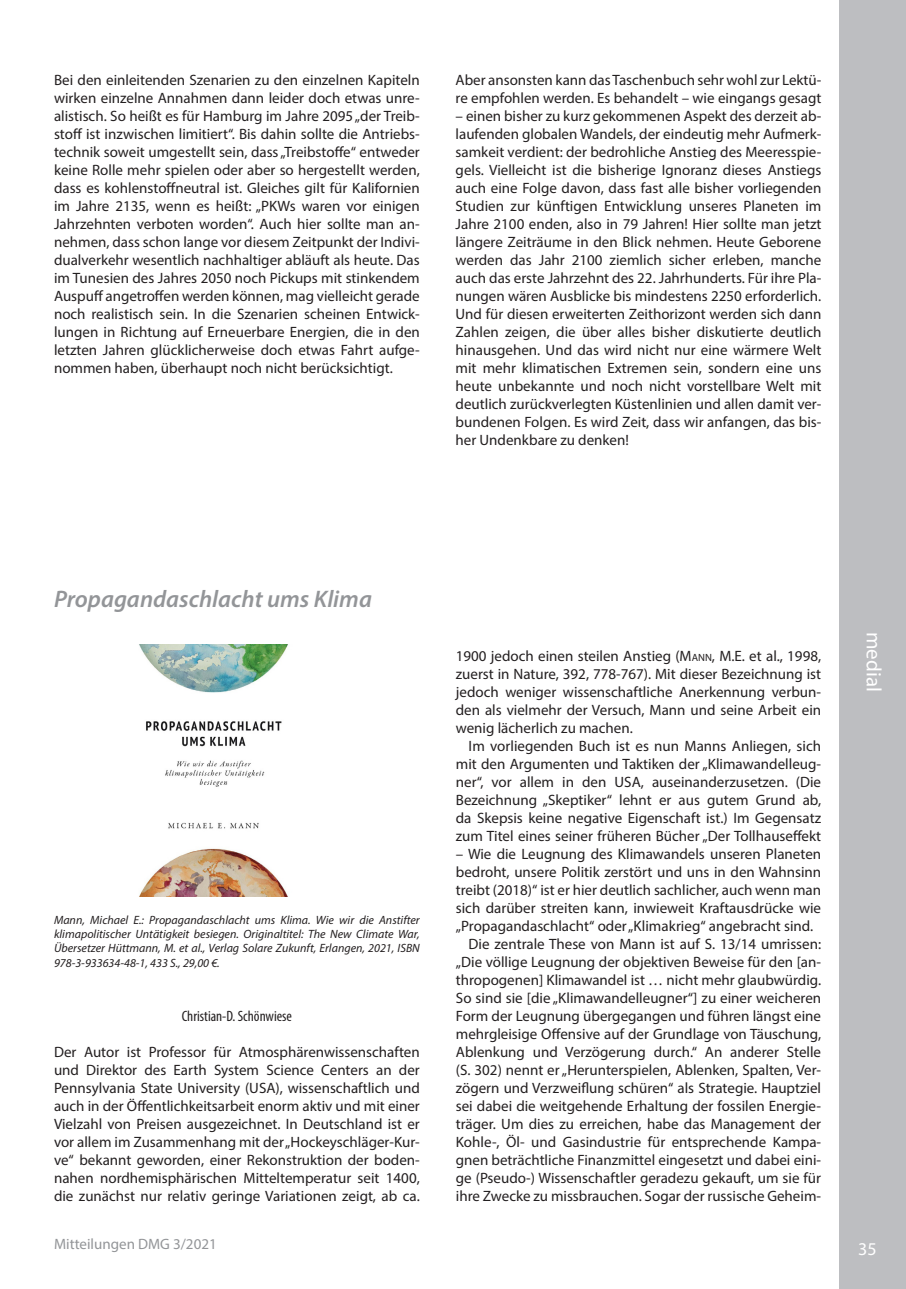
<style>
.page{position:relative;width:906px;height:1289px;background:#fff}
.page>*{position:absolute;margin:0;border:0;box-sizing:border-box;transform-origin:0 0}
.t1{font:italic 600 24px "Myriad Pro";color:#939598}
.t2{font:21px "Myriad Pro";color:#fff}
.t3{font:18px "Myriad Pro";color:#fff}
.t4{font:15px/18px "Myriad Pro";color:#231f20;text-align:justify}
.t5{font:condensed 15px "Myriad Pro";color:#231f20}
.t6{font:15px "Myriad Pro";color:#939598}
.t7{font:italic 12px/14.4px "Myriad Pro";color:#231f20;text-align:justify}
.s1{font-style:inherit}
.s2{font-size:10.5px}
</style>
<div class="page">
<div style="left:839px;top:0;width:67px;height:1288px;background:#bdbec1"></div>
<img style="left:139px;top:644px;width:149px;height:252px">
<p class="t4" style="left:54px;top:70px;width:367px">Bei den einleitenden Szenarien zu den einzelnen Kapiteln wirken einzelne Annahmen dann leider doch etwas unre&shy;alistisch. So heißt es für Hamburg im Jahre 2095 „der Treib&shy;stoff ist inzwischen limitiert“. Bis dahin sollte die Antriebs&shy;technik soweit umgestellt sein, dass „Treibstoffe“ entweder keine Rolle mehr spielen oder aber so hergestellt werden, dass es kohlenstoffneutral ist. Gleiches gilt für Kalifornien im Jahre 2135, wenn es heißt: „PKWs waren vor einigen Jahrzehnten verboten worden“. Auch hier sollte man an&shy;nehmen, dass schon lange vor diesem Zeitpunkt der Indivi&shy;dualverkehr wesentlich nachhaltiger abläuft als heute. Das im Tunesien des Jahres 2050 noch Pickups mit stinkendem Auspuff angetroffen werden können, mag vielleicht gerade noch realistisch sein. In die Szenarien scheinen Entwick&shy;lungen in Richtung auf Erneuerbare Energien, die in den letzten Jahren glücklicherweise doch etwas Fahrt aufge&shy;nommen haben, überhaupt noch nicht berücksichtigt.</p>
<p class="t4" style="left:455px;top:70px;width:367px">Aber ansonsten kann das Taschenbuch sehr wohl zur Lektü&shy;re empfohlen werden. Es behandelt – wie eingangs gesagt</p>
<p class="t4" style="left:455px;top:106px;width:367px">– einen bisher zu kurz gekommenen Aspekt des derzeit ab&shy;laufenden globalen Wandels, der eindeutig mehr Aufmerk&shy;samkeit verdient: der bedrohliche Anstieg des Meeresspie&shy;gels. Vielleicht ist die bisherige Ignoranz dieses Anstiegs auch eine Folge davon, dass fast alle bisher vorliegenden Studien zur künftigen Entwicklung unseres Planeten im Jahre 2100 enden, also in 79 Jahren! Hier sollte man jetzt längere Zeiträume in den Blick nehmen. Heute Geborene werden das Jahr 2100 ziemlich sicher erleben, manche auch das erste Jahrzehnt des 22. Jahrhunderts. Für ihre Pla&shy;nungen wären Ausblicke bis mindestens 2250 erforderlich.<br>Und für diesen erweiterten Zeithorizont werden sich dann Zahlen zeigen, die über alles bisher diskutierte deutlich hinausgehen. Und das wird nicht nur eine wärmere Welt mit mehr klimatischen Extremen sein, sondern eine uns heute unbekannte und noch nicht vorstellbare Welt mit deutlich zurückverlegten Küstenlinien und allen damit ver&shy;bundenen Folgen. Es wird Zeit, dass wir anfangen, das bis&shy;her Undenkbare zu denken!</p>
<h1 class="t1" style="left:54px;top:583px;width:319px">Propagandaschlacht ums Klima</h1>
<p class="t7" style="left:54px;top:912px;width:367px">Mann, Michael E.: Propagandaschlacht ums Klima. Wie wir die Anstifter klimapolitischer Untätigkeit besiegen. Originaltitel: The New Climate War, Übersetzer Hüttmann, M. et al., Verlag Solare Zukunft, Erlangen, 2021, ISBN 978-3-933634-48-1, 433 S., 29,00 €.</p>
<p class="t5" style="left:182px;top:1007px;width:112px">Christian-D. Schönwiese</p>
<p class="t4" style="left:54px;top:1042px;width:367px">Der Autor ist Professor für Atmosphärenwissenschaften und Direktor des Earth System Science Centers an der Pennsylvania State University (USA), wissenschaftlich und auch in der Öffentlichkeitsarbeit enorm aktiv und mit einer Vielzahl von Preisen ausgezeichnet. In Deutschland ist er vor allem im Zusammenhang mit der „Hockeyschläger-Kur&shy;ve“ bekannt geworden, einer Rekonstruktion der boden&shy;nahen nordhemisphärischen Mitteltemperatur seit 1400, die zunächst nur relativ geringe Variationen zeigt, ab ca.</p>
<p class="t4" style="left:456px;top:646px;width:367px">1900 jedoch einen steilen Anstieg (<span class="s1">M</span><span class="s2">ANN</span>, M.E. et al., 1998, zuerst in Nature, 392, 778-767). Mit dieser Bezeichnung ist jedoch weniger wissenschaftliche Anerkennung verbun&shy;den als vielmehr der Versuch, Mann und seine Arbeit ein wenig lächerlich zu machen.</p>
<p class="t4" style="left:456px;top:736px;width:367px;text-indent:13px">Im vorliegenden Buch ist es nun Manns Anliegen, sich mit den Argumenten und Taktiken der „Klimawandelleug&shy;ner“, vor allem in den USA, auseinanderzusetzen. (Die Bezeichnung „Skeptiker“ lehnt er aus gutem Grund ab, da Skepsis keine negative Eigenschaft ist.) Im Gegensatz zum Titel eines seiner früheren Bücher „Der Tollhauseffekt</p>
<p class="t4" style="left:456px;top:844px;width:367px">– Wie die Leugnung des Klimawandels unseren Planeten</p>
<p class="t4" style="left:456px;top:862px;width:367px">bedroht, unsere Politik zerstört und uns in den Wahnsinn</p>
<p class="t4" style="left:456px;top:880px;width:367px">treibt (2018)“ ist er hier deutlich sachlicher, auch wenn man</p>
<p class="t4" style="left:456px;top:898px;width:367px">sich darüber streiten kann, inwieweit Kraftausdrücke wie</p>
<p class="t4" style="left:456px;top:916px;width:359px">„Propagandaschlacht“ oder „Klimakrieg“ angebracht sind.</p>
<p class="t4" style="left:468px;top:934px;width:354px">Die zentrale These von Mann ist auf S. 13/14 umrissen:</p>
<p class="t4" style="left:456px;top:952px;width:367px">„Die völlige Leugnung der objektiven Beweise für den [an-</p>
<p class="t4" style="left:456px;top:970px;width:367px">thropogenen] Klimawandel ist … nicht mehr glaubwürdig.</p>
<p class="t4" style="left:456px;top:988px;width:367px">So sind sie [die „Klimawandelleugner“] zu einer weicheren</p>
<p class="t4" style="left:456px;top:1006px;width:367px">Form der Leugnung übergegangen und führen längst eine</p>
<p class="t4" style="left:456px;top:1024px;width:367px">mehrgleisige Offensive auf der Grundlage von Täuschung,</p>
<p class="t4" style="left:456px;top:1042px;width:367px">Ablenkung und Verzögerung durch.“ An anderer Stelle</p>
<p class="t4" style="left:456px;top:1060px;width:367px">(S. 302) nennt er „Herunterspielen, Ablenken, Spalten, Ver-</p>
<p class="t4" style="left:456px;top:1078px;width:367px">zögern und Verzweiflung schüren“ als Strategie. Hauptziel</p>
<p class="t4" style="left:456px;top:1096px;width:367px">sei dabei die weitgehende Erhaltung der fossilen Energie-</p>
<p class="t4" style="left:456px;top:1114px;width:367px">träger. Um dies zu erreichen, habe das Management der</p>
<p class="t4" style="left:456px;top:1132px;width:367px">Kohle-, Öl- und Gasindustrie für entsprechende Kampa-</p>
<p class="t4" style="left:456px;top:1150px;width:367px">gnen beträchtliche Finanzmittel eingesetzt und dabei eini-</p>
<p class="t4" style="left:456px;top:1168px;width:367px">ge (Pseudo-) Wissenschaftler geradezu gekauft, um sie für</p>
<p class="t4" style="left:456px;top:1186px;width:367px">ihre Zwecke zu missbrauchen. Sogar der russische Geheim-</p>
<h2 class="t2" style="left:886px;top:632px;width:61px;rotate:90deg">medial</h2>
<p class="t6" style="left:54px;top:1234px;width:164px">Mitteilungen DMG 3/2021</p>
<p class="t3" style="left:858px;top:1238px;width:20px">35</p>
</div>
